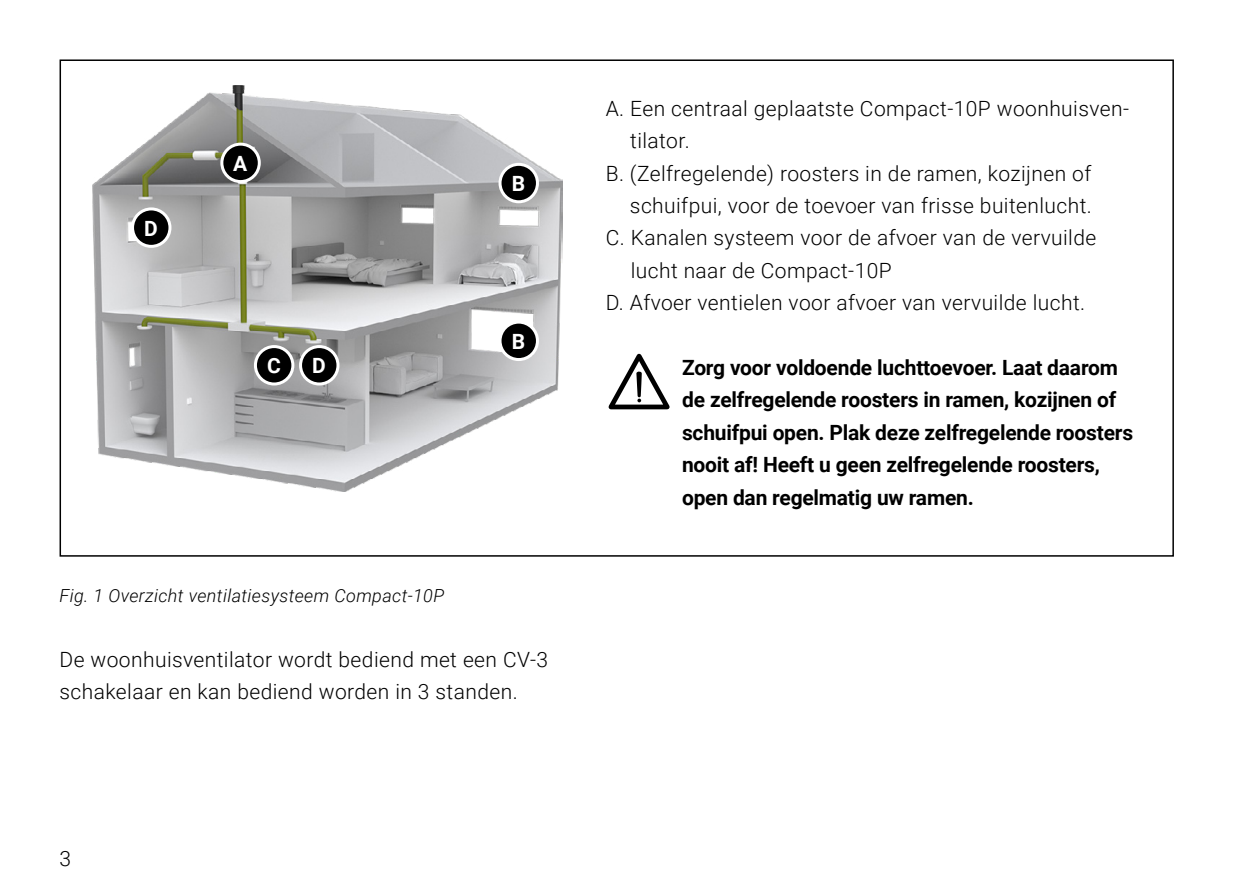
<style>
.page{position:relative;width:1259px;height:893px;background:#fff}
.page>*{position:absolute;margin:0;border:0;box-sizing:border-box;transform-origin:0 0}
.t1{font:300 21px/32.4px "Roboto";letter-spacing:.02em;color:#000}
.t2{font:700 21px/32.4px "Roboto";letter-spacing:-.01em;color:#000}
.t3{font:700 21px "Roboto";color:#fff}
.t4{font:italic 300 18px "Roboto";letter-spacing:.02em;color:#000}
</style>
<div class="page">
<img style="left:93px;top:86px;width:469px;height:405px">
<div style="left:133px;top:209px;width:37px;height:37px;background:#000;border-radius:50%"></div>
<div style="left:131px;top:207px;width:40px;height:41px;border:3px solid #fff;border-radius:50%"></div>
<div style="left:300px;top:347px;width:38px;height:37px;background:#000;border-radius:50%"></div>
<div style="left:299px;top:345px;width:40px;height:40px;border:3px solid #fff;border-radius:50%"></div>
<div style="left:500px;top:164px;width:37px;height:38px;background:#000;border-radius:50%"></div>
<div style="left:498px;top:163px;width:41px;height:40px;border:3px solid #fff;border-radius:50%"></div>
<div style="left:500px;top:322px;width:37px;height:38px;background:#000;border-radius:50%"></div>
<div style="left:498px;top:321px;width:41px;height:40px;border:3px solid #fff;border-radius:50%"></div>
<div style="left:255px;top:347px;width:38px;height:37px;background:#000;border-radius:50%"></div>
<div style="left:254px;top:345px;width:40px;height:40px;border:3px solid #fff;border-radius:50%"></div>
<div style="left:222px;top:144px;width:37px;height:38px;background:#000;border-radius:50%"></div>
<div style="left:220px;top:143px;width:41px;height:40px;border:3px solid #fff;border-radius:50%"></div>
<svg style="left:608px;top:353px;width:62px;height:57px"></svg>
<p class="t3" style="left:144px;top:213px;width:15px">D</p>
<p class="t3" style="left:233px;top:149px;width:16px">A</p>
<p class="t3" style="left:267px;top:351px;width:15px">C</p>
<p class="t3" style="left:312px;top:351px;width:15px">D</p>
<p class="t3" style="left:512px;top:169px;width:15px">B</p>
<p class="t3" style="left:512px;top:326px;width:15px">B</p>
<p class="t4" style="left:60px;top:583px;width:386px">Fig. 1 Overzicht ventilatiesysteem Compact-10P</p>
<p class="t1" style="left:60px;top:642px;width:490px">De woonhuisventilator wordt bediend met een CV-3 schakelaar en kan bediend worden in 3 standen.</p>
<p class="t1" style="left:606px;top:91px;width:525px">A. Een centraal geplaatste Compact-10P woonhuisven-</p>
<p class="t1" style="left:630px;top:124px;width:61px">tilator.</p>
<p class="t1" style="left:606px;top:156px;width:487px">B. (Zelfregelende) roosters in de ramen, kozijnen of</p>
<p class="t1" style="left:630px;top:189px;width:463px">schuifpui, voor de toevoer van frisse buitenlucht.</p>
<p class="t1" style="left:606px;top:221px;width:492px">C. Kanalen systeem voor de afvoer van de vervuilde</p>
<p class="t1" style="left:631px;top:253px;width:262px">lucht naar de Compact-10P</p>
<p class="t1" style="left:606px;top:286px;width:481px">D. Afvoer ventielen voor afvoer van vervuilde lucht.</p>
<p class="t2" style="left:682px;top:351px;width:452px">Zorg voor voldoende luchttoevoer. Laat daarom de zelfregelende roosters in ramen, kozijnen of schuifpui open. Plak deze zelfregelende roosters nooit af! Heeft u geen zelfregelende roosters, open dan regelmatig uw ramen.</p>
<p class="t1" style="left:60px;top:842px;width:13px">3</p>
</div>
